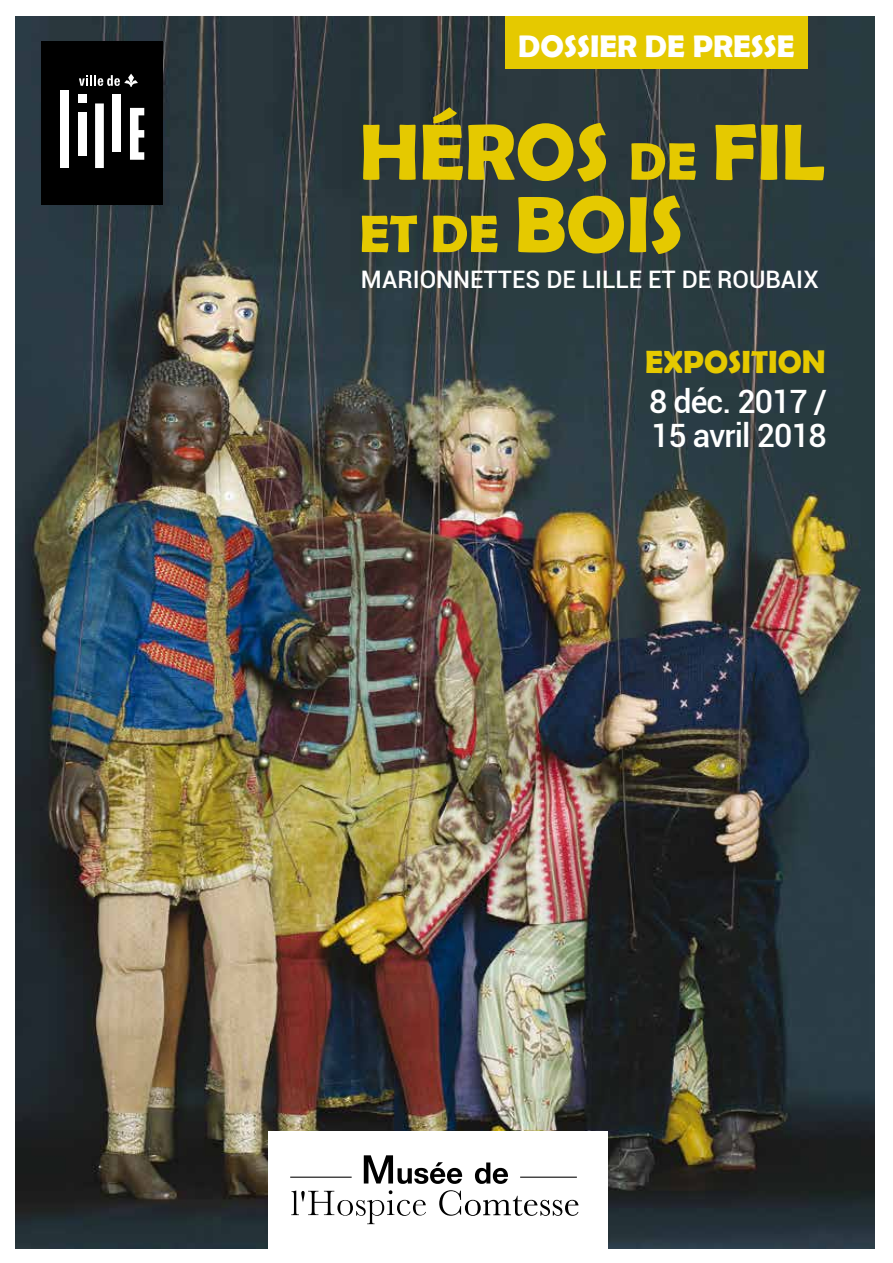
<style>
.page{position:relative;width:893px;height:1263px;background:#fff}
.page>*{position:absolute;margin:0;border:0;box-sizing:border-box;transform-origin:0 0}
.t1{font:700 80.1px "Berlin Sans FB Demi";color:#e5c900}
.t2{font:700 53.1px "Berlin Sans FB Demi";color:#e5c900}
.t3{font:500 32.1px/33.8px "Roboto";letter-spacing:-.03em;color:#fff}
.t4{font:700 32.1px "Berlin Sans FB Demi";color:#e5c900}
.t5{font:700 31.35px "Berlin Sans FB Demi";color:#fff}
.t6{font:500 24.15px "Roboto";color:#fff}
.s1{font-size:53.1px}
.s2{font-size:80.1px}
</style>
<div class="page">
<img style="left:16px;top:16px;width:859px;height:1232px">
<div style="left:42px;top:42px;width:121px;height:163px;background:#000"></div>
<svg style="left:79px;top:74px;width:59px;height:13px"></svg>
<div style="left:60px;top:90px;width:9px;height:78px;background:#fff"></div>
<div style="left:95px;top:103px;width:9px;height:65px;background:#fff"></div>
<div style="left:113px;top:94px;width:8px;height:57px;background:#fff"></div>
<div style="left:78px;top:112px;width:8px;height:44px;background:#fff"></div>
<div style="left:78px;top:94px;width:8px;height:9px;background:#fff"></div>
<svg style="left:130px;top:108px;width:14px;height:52px"></svg>
<div style="left:269px;top:1131px;width:339px;height:132px;background:#fff"></div>
<svg style="left:364px;top:1155px;width:98px;height:29px"></svg>
<svg style="left:475px;top:1162px;width:33px;height:22px"></svg>
<svg style="left:291px;top:1190px;width:135px;height:34px"></svg>
<svg style="left:439px;top:1190px;width:139px;height:26px"></svg>
<hr style="left:520px;top:1176px;width:57px;height:2px;background:#000">
<hr style="left:290px;top:1176px;width:62px;height:2px;background:#000">
<div style="left:505px;top:16px;width:303px;height:52px;background:#e5c900"></div>
<p class="t5" style="left:518px;top:28px;width:278px">DOSSIER DE PRESSE</p>
<h1 class="t1" style="left:360px;top:106px;width:467px">HÉROS <span class="s1">DE</span> FIL</h1>
<h2 class="t2" style="left:360px;top:203px;width:325px">ET DE <span class="s2">BOIS</span></h2>
<p class="t6" style="left:361px;top:262px;width:459px">MARIONNETTES DE LILLE ET DE ROUBAIX</p>
<h3 class="t4" style="left:645px;top:344px;width:182px">EXPOSITION</h3>
<h3 class="t3" style="left:649px;top:383px;width:179px">8 déc. 2017 /<br>15 avril 2018</h3>
</div>
